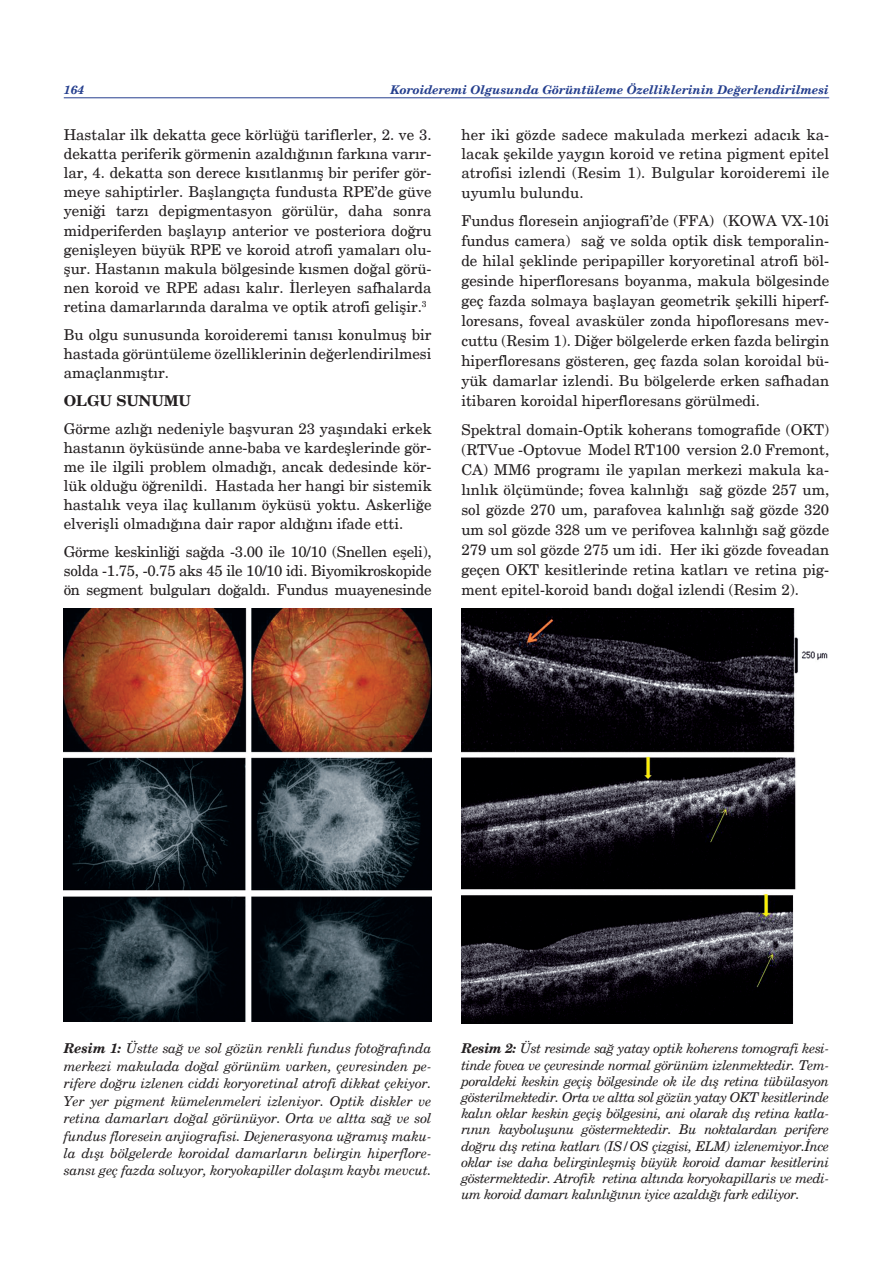
<style>
.page{position:relative;width:893px;height:1263px;background:#fff}
.page>*{position:absolute;margin:0;border:0;box-sizing:border-box;transform-origin:0 0}
.t1{font:15px/19.2px "New Century Schlbk";color:#231f20;text-align:justify}
.t2{font:700 15px "New Century Schlbk";color:#231f20}
.t3{font:italic 13.65px/17.4px "New Century Schlbk";letter-spacing:-.01em;color:#231f20;text-align:justify}
.t4{font:italic 13.5px/16.2px "New Century Schlbk";letter-spacing:-.03em;color:#231f20;text-align:justify}
.t5{font:italic 700 12px "New Century Schlbk";color:#253f8e}
.s1{font-weight:700}
</style>
<div class="page">
<hr style="left:64px;top:97px;width:765px;height:1px;background:#253f8e">
<img style="left:64px;top:609px;width:368px;height:412px">
<img style="left:461px;top:609px;width:367px;height:414px">
<p class="t5" style="left:64px;top:82px;width:22px">164</p>
<p class="t5" style="left:390px;top:82px;width:440px">Koroideremi Olgusunda Görüntüleme Özelliklerinin Değerlendirilmesi</p>
<p class="t1" style="left:64px;top:125px;width:369px">Hastalar ilk dekatta gece körlüğü tariflerler, 2. ve 3. dekatta periferik görmenin azaldığının farkına varır&shy;lar, 4. dekatta son derece kısıtlanmış bir perifer gör&shy;meye sahiptirler. Başlangıçta fundusta RPE’de güve yeniği tarzı depigmentasyon görülür, daha sonra midperiferden başlayıp anterior ve posteriora doğru genişleyen büyük RPE ve koroid atrofi yamaları olu&shy;şur. Hastanın makula bölgesinde kısmen doğal görü&shy;nen koroid ve RPE adası kalır. İlerleyen safhalarda retina damarlarında daralma ve optik atrofi gelişir.<sup>3</sup></p>
<p class="t1" style="left:64px;top:325px;width:369px">Bu olgu sunusunda koroideremi tanısı konulmuş bir hastada görüntüleme özelliklerinin değerlendirilmesi amaçlanmıştır.</p>
<p class="t2" style="left:64px;top:391px;width:129px">OLGU SUNUMU</p>
<p class="t1" style="left:64px;top:419px;width:369px">Görme azlığı nedeniyle başvuran 23 yaşındaki erkek hastanın öyküsünde anne-baba ve kardeşlerinde gör&shy;me ile ilgili problem olmadığı, ancak dedesinde kör&shy;lük olduğu öğrenildi. Hastada her hangi bir sistemik hastalık veya ilaç kullanım öyküsü yoktu. Askerliğe elverişli olmadığına dair rapor aldığını ifade etti.</p>
<p class="t1" style="left:64px;top:542px;width:369px">Görme keskinliği sağda -3.00 ile 10/10 (Snellen eşeli), solda -1.75, -0.75 aks 45 ile 10/10 idi. Biyomikroskopide ön segment bulguları doğaldı. Fundus muayenesinde</p>
<p class="t1" style="left:461px;top:125px;width:369px">her iki gözde sadece makulada merkezi adacık ka&shy;lacak şekilde yaygın koroid ve retina pigment epitel atrofisi izlendi (Resim 1). Bulgular koroideremi ile uyumlu bulundu.</p>
<p class="t1" style="left:461px;top:211px;width:369px;line-height:20.1px">Fundus floresein anjiografi’de (FFA) (KOWA VX-10i fundus camera) sağ ve solda optik disk temporalin&shy;de hilal şeklinde peripapiller koryoretinal atrofi böl&shy;gesinde hiperfloresans boyanma, makula bölgesinde geç fazda solmaya başlayan geometrik şekilli hiperf&shy;loresans, foveal avasküler zonda hipofloresans mev&shy;cuttu (Resim 1). Diğer bölgelerde erken fazda belirgin hiperfloresans gösteren, geç fazda solan koroidal bü&shy;yük damarlar izlendi. Bu bölgelerde erken safhadan itibaren koroidal hiperfloresans görülmedi.</p>
<p class="t1" style="left:461px;top:420px;width:369px;line-height:20.1px">Spektral domain-Optik koherans tomografide (OKT) (RTVue -Optovue Model RT100 version 2.0 Fremont, CA) MM6 programı ile yapılan merkezi makula ka&shy;lınlık ölçümünde; fovea kalınlığı sağ gözde 257 um, sol gözde 270 um, parafovea kalınlığı sağ gözde 320 um sol gözde 328 um ve perifovea kalınlığı sağ gözde 279 um sol gözde 275 um idi. Her iki gözde foveadan geçen OKT kesitlerinde retina katları ve retina pig&shy;ment epitel-koroid bandı doğal izlendi (Resim 2).</p>
<p class="t3" style="left:64px;top:1040px;width:369px"><span class="s1">Resim 1:</span> Üstte sağ ve sol gözün renkli fundus fotoğrafında merkezi makulada doğal görünüm varken, çevresinden pe&shy;rifere doğru izlenen ciddi koryoretinal atrofi dikkat çekiyor.<br>Yer yer pigment kümelenmeleri izleniyor. Optik diskler ve retina damarları doğal görünüyor. Orta ve altta sağ ve sol fundus floresein anjiografisi. Dejenerasyona uğramış maku&shy;la dışı bölgelerde koroidal damarların belirgin hiperflore&shy;sansı geç fazda soluyor, koryokapiller dolaşım kaybı mevcut.</p>
<p class="t4" style="left:461px;top:1040px;width:369px"><span class="s1">Resim 2:</span> Üst resimde sağ yatay optik koherens tomografi kesi&shy;tinde fovea ve çevresinde normal görünüm izlenmektedir. Tem&shy;poraldeki keskin geçiş bölgesinde ok ile dış retina tübülasyon gösterilmektedir. Orta ve altta sol gözün yatay OKT kesitlerinde kalın oklar keskin geçiş bölgesini, ani olarak dış retina katla&shy;rının kayboluşunu göstermektedir. Bu noktalardan perifere doğru dış retina katları (IS/OS çizgisi, ELM) izlenemiyor.İnce oklar ise daha belirginleşmiş büyük koroid damar kesitlerini göstermektedir. Atrofik retina altında koryokapillaris ve medi&shy;um koroid damarı kalınlığının iyice azaldığı fark ediliyor.</p>
</div>
